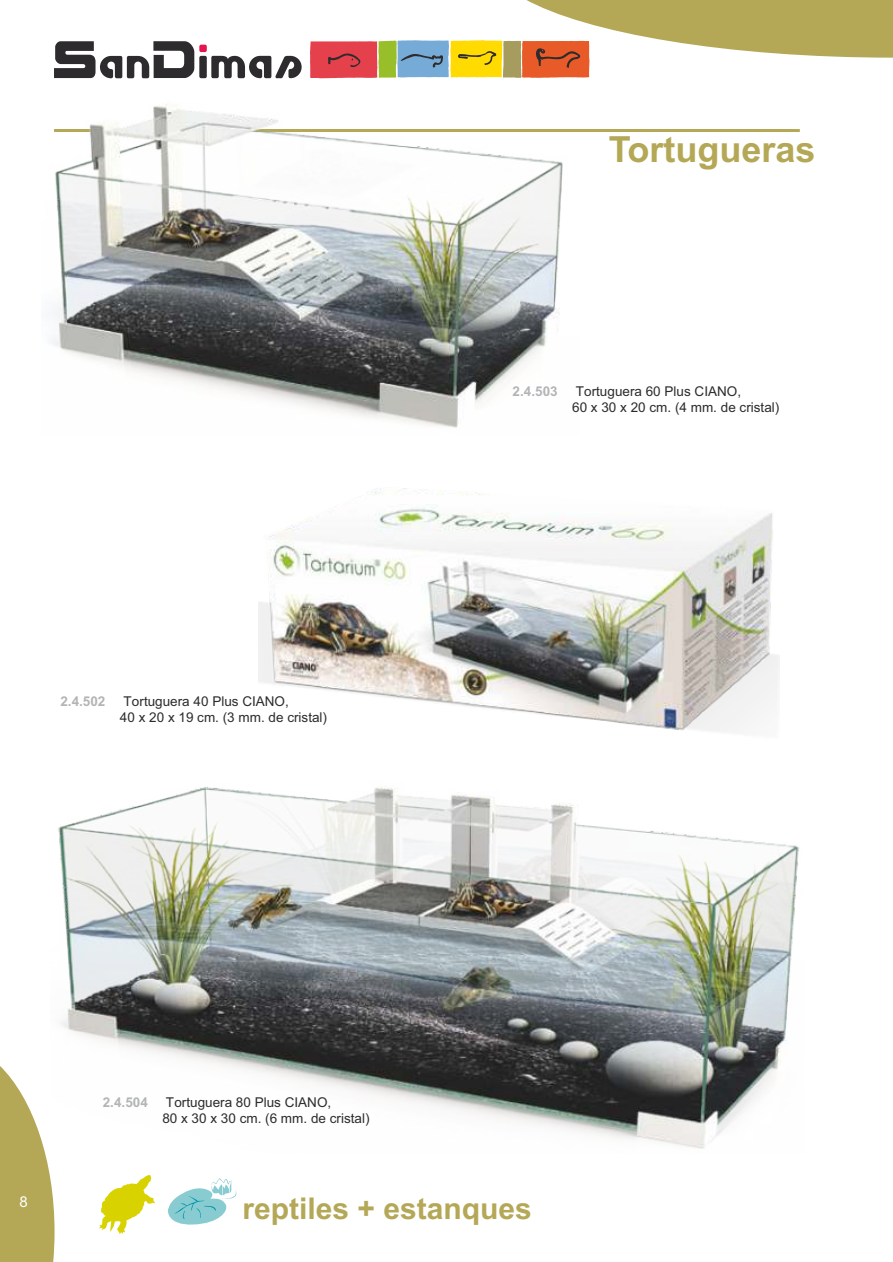
<style>
.page{position:relative;width:893px;height:1262px;background:#fff}
.page>*{position:absolute;margin:0;border:0;box-sizing:border-box;transform-origin:0 0}
.t1{font:700 36px "Arial";color:#b4a857}
.t2{font:700 30px "Arial";color:#b4a857}
.t3{font:15px "Arial";color:#fefefe}
.t4{font:13.5px/16.2px "Arial";color:#2d2b2d}
.t5{font:700 13.5px "Arial";color:#b2b4b5}
</style>
<div class="page">
<svg style="left:0;top:1066px;width:55px;height:196px"></svg>
<svg style="left:99px;top:1175px;width:56px;height:59px"></svg>
<svg style="left:168px;top:1178px;width:69px;height:47px"></svg>
<hr style="left:54px;top:129px;width:745px;height:3px;background:#b4a857">
<img style="left:52px;top:104px;width:511px;height:324px">
<img style="left:258px;top:488px;width:521px;height:245px">
<img style="left:51px;top:786px;width:748px;height:367px">
<svg style="left:310px;top:0;width:583px;height:78px"></svg>
<svg style="left:54px;top:41px;width:247px;height:37px"></svg>
<h1 class="t1" style="left:609px;top:136px;width:208px">Tortugueras</h1>
<p class="t5" style="left:60px;top:696px;width:47px">2.4.502</p>
<p class="t4" style="left:120px;top:694px;width:209px">Tortuguera 40 Plus CIANO,<br>40 x 20 x 19 cm. (3 mm. de cristal)</p>
<p class="t5" style="left:512px;top:386px;width:47px">2.4.503</p>
<p class="t4" style="left:572px;top:384px;width:209px">Tortuguera 60 Plus CIANO,<br>60 x 30 x 20 cm. (4 mm. de cristal)</p>
<p class="t5" style="left:103px;top:1097px;width:47px">2.4.504</p>
<p class="t4" style="left:162px;top:1095px;width:209px">Tortuguera 80 Plus CIANO,<br>80 x 30 x 30 cm. (6 mm. de cristal)</p>
<p class="t3" style="left:20px;top:1196px;width:10px">8</p>
<h2 class="t2" style="left:242px;top:1197px;width:291px">reptiles + estanques</h2>
</div>
